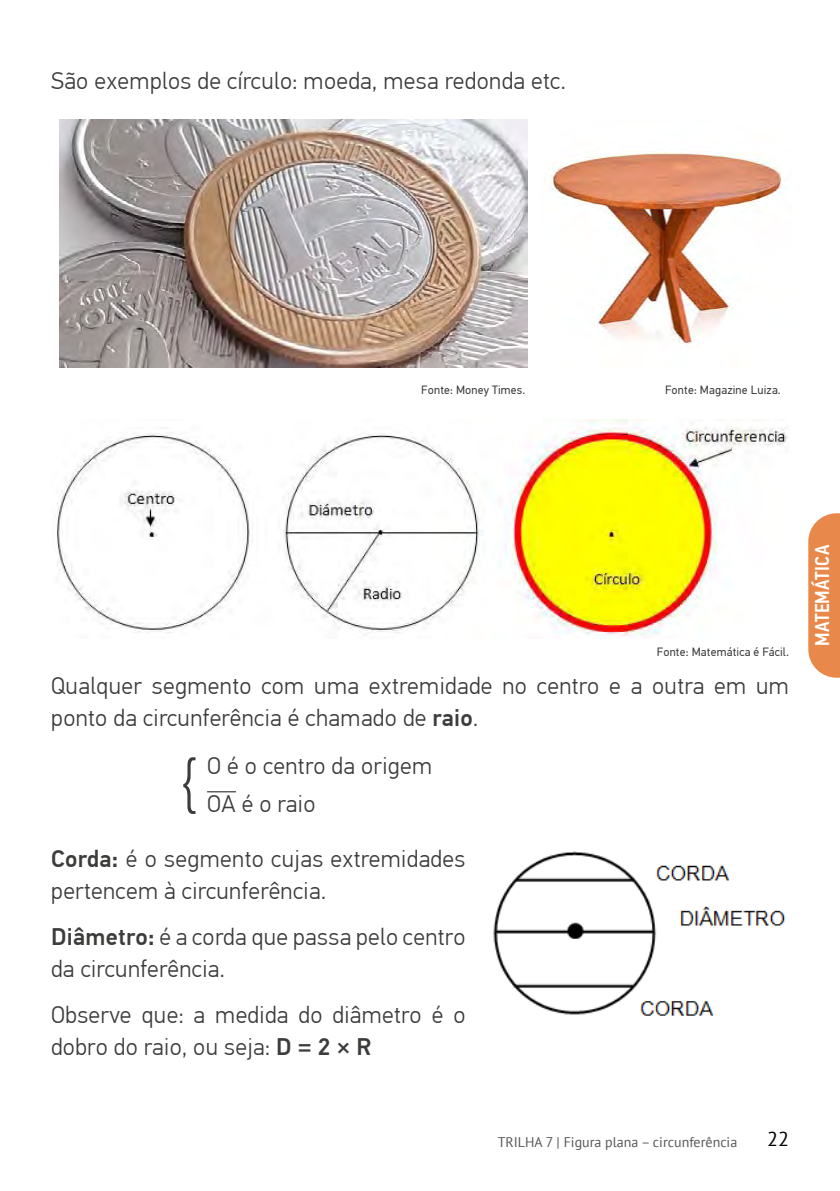
<style>
.page{position:relative;width:840px;height:1191px;background:#fff}
.page>*{position:absolute;margin:0;border:0;box-sizing:border-box;transform-origin:0 0}
.t1{font:300 70.6px "PF Din Text Pro";color:#3c3c3b;scale:.79 1}
.t2{font:300 24px/32px "PF Din Text Pro";letter-spacing:.015em;color:#3c3c3b}
.t3{font:500 20px "PF Din Text Cond Pro";letter-spacing:.015em;color:#fff}
.t4{font:20px "PT Sans";color:#000}
.t5{font:14px "PT Sans";color:#575756}
.t6{font:12px "PF Din Text Pro";letter-spacing:.015em;color:#3c3c3b}
.s1{font-weight:500}
</style>
<div class="page">
<svg style="left:808px;top:513px;width:31px;height:164px;background:#e99157"></svg>
<img style="left:59px;top:119px;width:468px;height:249px">
<img style="left:545px;top:151px;width:242px;height:195px">
<img style="left:56px;top:419px;width:732px;height:219px">
<svg style="left:207px;top:791px;width:29px;height:1px"></svg>
<img style="left:493px;top:851px;width:293px;height:165px">
<p class="t2" style="left:51px;top:65px;width:516px">São exemplos de círculo: moeda, mesa redonda etc.</p>
<p class="t6" style="left:421px;top:382px;width:106px">Fonte: Money Times.</p>
<p class="t6" style="left:664px;top:382px;width:117px">Fonte: Magazine Luiza.</p>
<p class="t6" style="left:656px;top:645px;width:133px">Fonte: Matemática é Fácil.</p>
<p class="t2" style="left:51px;top:670px;width:739px">Qualquer segmento com uma extremidade no centro e a outra em um ponto da circunferência é chamado de <span class="s1">raio</span>.</p>
<h1 class="t1" style="left:182px;top:741px;width:19px">{</h1>
<p class="t2" style="left:207px;top:748px;width:226px;line-height:37.4px">O é o centro da origem<br>OA é o raio</p>
<p class="t2" style="left:51px;top:843px;width:415px"><span class="s1">Corda:</span> é o segmento cujas extremidades pertencem à circunferência.</p>
<p class="t2" style="left:51px;top:921px;width:415px"><span class="s1">Diâmetro:</span> é a corda que passa pelo centro da circunferência.</p>
<p class="t2" style="left:51px;top:999px;width:415px">Observe que: a medida do diâmetro é o dobro do raio, ou seja: <span class="s1">D = 2 × R</span></p>
<p class="t3" style="left:809px;top:646px;width:103px;rotate:-90deg">MATEMÁTICA</p>
<p class="t5" style="left:497px;top:1132px;width:241px">TRILHA 7 | Figura plana – circunferência</p>
<p class="t4" style="left:766px;top:1126px;width:23px">22</p>
</div>
